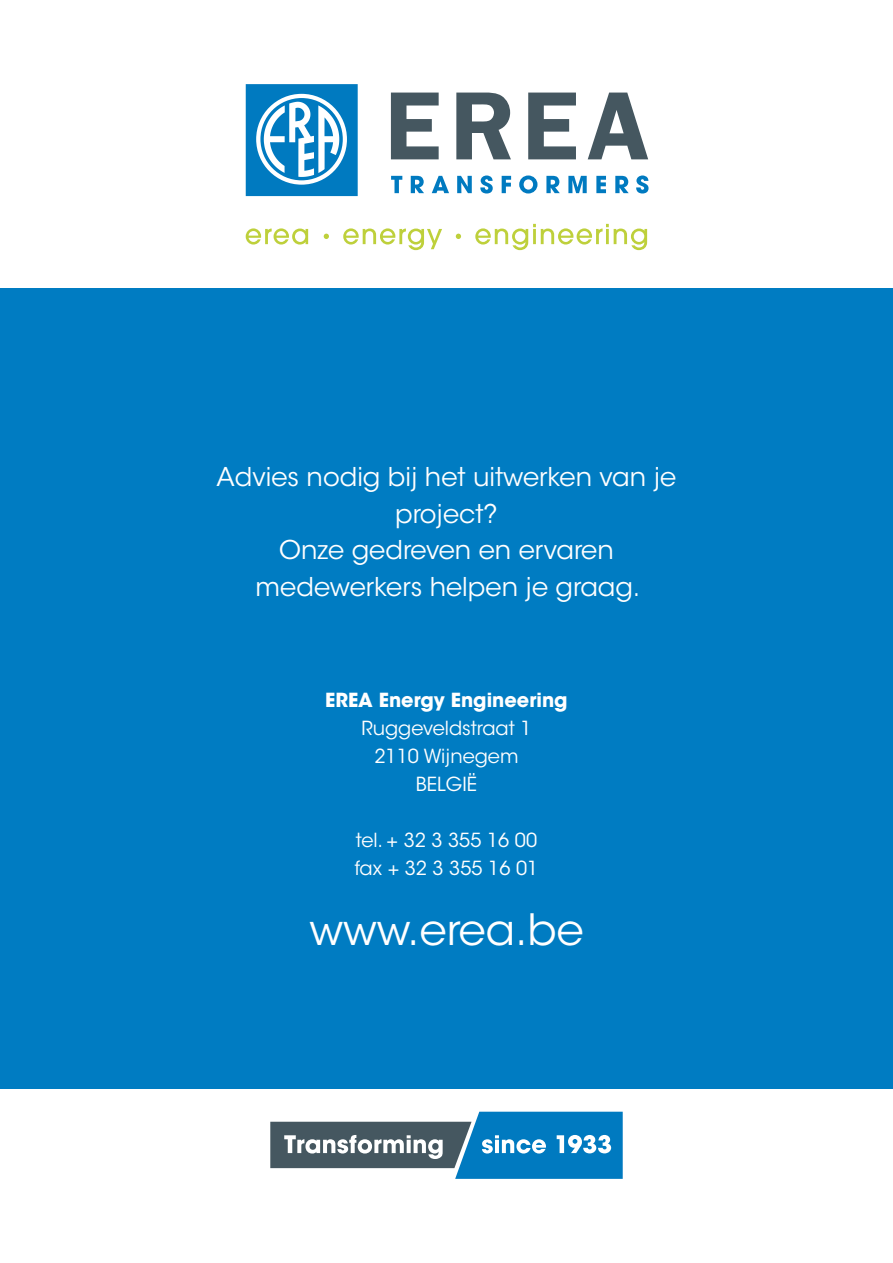
<style>
.page{position:relative;width:893px;height:1263px;background:#fff}
.page>*{position:absolute;margin:0;border:0;box-sizing:border-box;transform-origin:0 0}
.t1{font:42.9px "ITC Avant Garde Std";color:#fff}
.t2{font:25.8px/36.5px "ITC Avant Garde Std";color:#fff;text-align:center}
.t3{font:19.35px "ITC Avant Garde Std";color:#fff}
.t4{font:700 19.35px "ITC Avant Garde Std";color:#fff}
</style>
<div class="page">
<div style="left:0;top:288px;width:893px;height:801px;background:#007cc2"></div>
<svg style="left:391px;top:93px;width:48px;height:66px"></svg>
<svg style="left:456px;top:93px;width:55px;height:66px"></svg>
<svg style="left:528px;top:93px;width:48px;height:66px"></svg>
<svg style="left:588px;top:93px;width:60px;height:66px"></svg>
<svg style="left:246px;top:84px;width:112px;height:112px"></svg>
<svg style="left:246px;top:228px;width:62px;height:17px"></svg>
<svg style="left:324px;top:234px;width:5px;height:5px"></svg>
<svg style="left:343px;top:228px;width:99px;height:22px"></svg>
<svg style="left:456px;top:234px;width:5px;height:5px"></svg>
<svg style="left:475px;top:224px;width:172px;height:26px"></svg>
<svg style="left:391px;top:176px;width:11px;height:17px"></svg>
<svg style="left:411px;top:176px;width:13px;height:17px"></svg>
<svg style="left:432px;top:176px;width:17px;height:17px"></svg>
<svg style="left:457px;top:176px;width:15px;height:17px"></svg>
<svg style="left:480px;top:175px;width:13px;height:18px"></svg>
<svg style="left:502px;top:176px;width:9px;height:17px"></svg>
<svg style="left:519px;top:175px;width:18px;height:18px"></svg>
<svg style="left:546px;top:176px;width:14px;height:17px"></svg>
<svg style="left:568px;top:176px;width:19px;height:17px"></svg>
<svg style="left:596px;top:176px;width:10px;height:17px"></svg>
<svg style="left:615px;top:176px;width:14px;height:17px"></svg>
<svg style="left:636px;top:175px;width:12px;height:18px"></svg>
<svg style="left:270px;top:1112px;width:353px;height:67px"></svg>
<p class="t2" style="left:217px;top:459px;width:461px">Advies nodig bij het uitwerken van je project?</p>
<p class="t2" style="left:256px;top:532px;width:386px">Onze gedreven en ervaren medewerkers helpen je graag.</p>
<p class="t4" style="left:325px;top:687px;width:244px">EREA Energy Engineering</p>
<p class="t3" style="left:361px;top:716px;width:172px">Ruggeveldstraat 1</p>
<p class="t3" style="left:374px;top:744px;width:146px">2110 Wijnegem</p>
<p class="t3" style="left:416px;top:772px;width:63px">BELGIË</p>
<p class="t3" style="left:356px;top:828px;width:183px">tel. + 32 3 355 16 00</p>
<p class="t3" style="left:355px;top:856px;width:185px">fax + 32 3 355 16 01</p>
<p class="t1" style="left:309px;top:904px;width:276px">www.erea.be</p>
</div>
